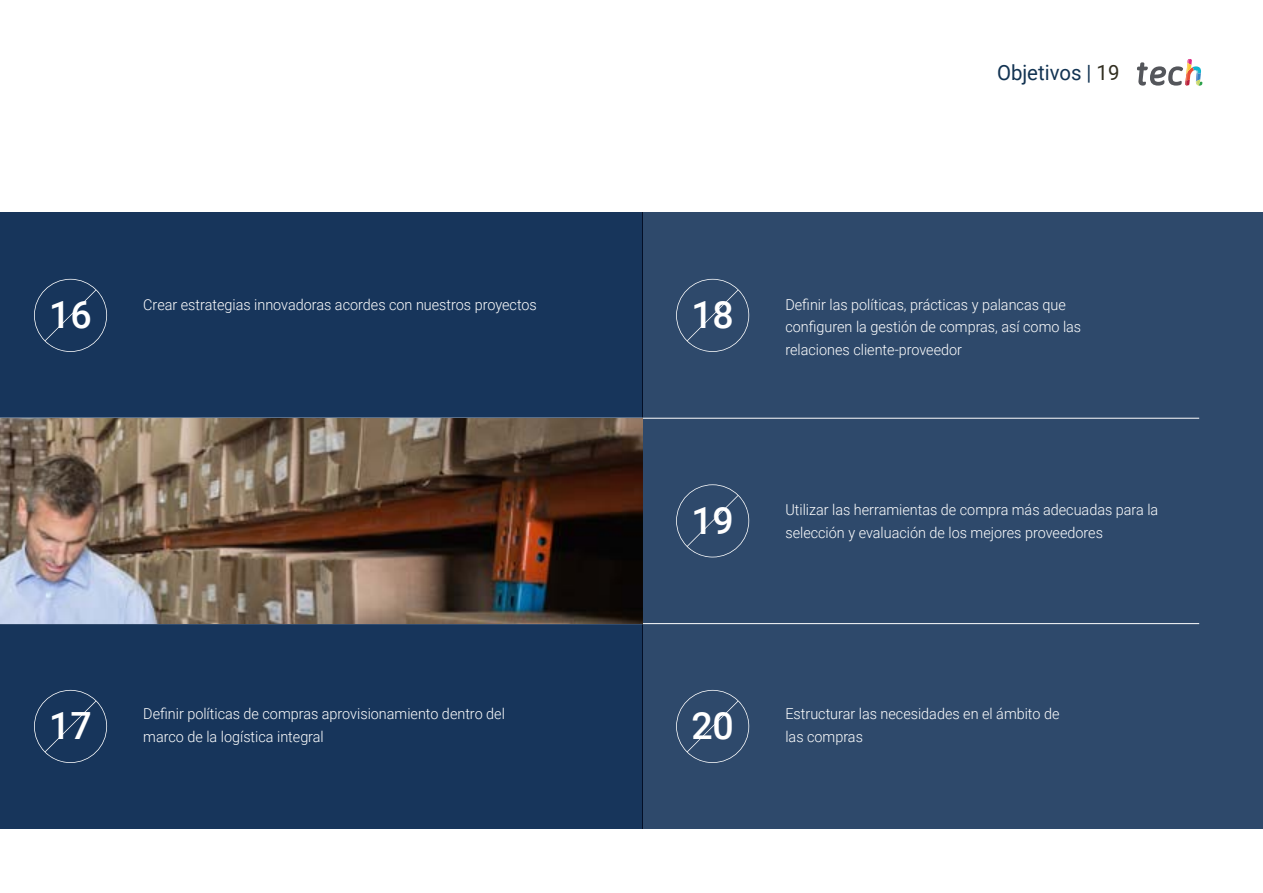
<style>
.page{position:relative;width:1263px;height:893px;background:#fff}
.page>*{position:absolute;margin:0;border:0;box-sizing:border-box;transform-origin:0 0}
.t1{font:500 37.5px "Roboto";color:#fff}
.t2{font:21px "Roboto";color:#123352}
.t3{font:300 15px/22.5px "Roboto";color:#fff;scale:.96 1}
.s1{color:#312e20}
</style>
<div class="page">
<div style="left:0;top:213px;width:642px;height:616px;background:#17355b"></div>
<div style="left:642px;top:213px;width:621px;height:616px;background:#2e496b"></div>
<svg style="left:676px;top:279px;width:73px;height:73px"></svg>
<svg style="left:676px;top:484px;width:73px;height:73px"></svg>
<svg style="left:34px;top:279px;width:73px;height:73px"></svg>
<svg style="left:676px;top:690px;width:73px;height:73px"></svg>
<hr style="left:0;top:418px;width:1199px;height:1px;background:#fff">
<hr style="left:0;top:623px;width:1199px;height:1px;background:#fff">
<img style="left:0;top:418px;width:642px;height:206px">
<svg style="left:34px;top:690px;width:73px;height:73px"></svg>
<svg style="left:1137px;top:59px;width:65px;height:27px"></svg>
<h2 class="t2" style="left:997px;top:57px;width:124px">Objetivos | <span class="s1">19</span></h2>
<h1 class="t1" style="left:49px;top:288px;width:44px">16</h1>
<p class="t3" style="left:143px;top:293px;width:411px">Crear estrategias innovadoras acordes con nuestros proyectos</p>
<h1 class="t1" style="left:691px;top:288px;width:44px">18</h1>
<p class="t3" style="left:785px;top:293px;width:310px">Definir las políticas, prácticas y palancas que configuren la gestión de compras, así como las relaciones cliente-proveedor</p>
<h1 class="t1" style="left:691px;top:494px;width:44px">19</h1>
<p class="t3" style="left:785px;top:498px;width:390px">Utilizar las herramientas de compra más adecuadas para la selección y evaluación de los mejores proveedores</p>
<p class="t3" style="left:143px;top:702px;width:378px">Definir políticas de compras aprovisionamiento dentro del marco de la logística integral</p>
<h1 class="t1" style="left:49px;top:699px;width:44px">17</h1>
<h1 class="t1" style="left:691px;top:699px;width:44px">20</h1>
<p class="t3" style="left:785px;top:702px;width:287px">Estructurar las necesidades en el ámbito de las compras</p>
</div>
